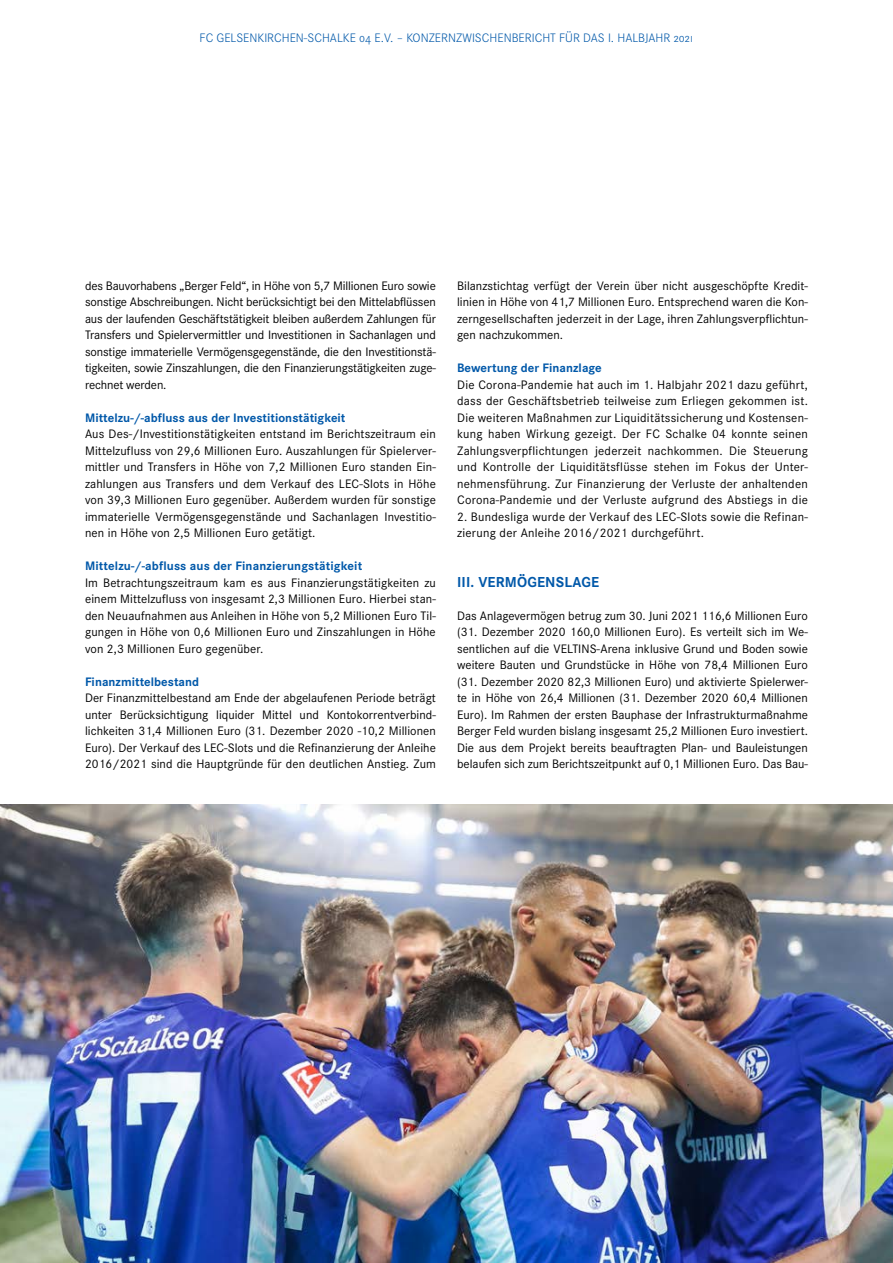
<style>
.page{position:relative;width:893px;height:1263px;background:#fff}
.page>*{position:absolute;margin:0;border:0;box-sizing:border-box;transform-origin:0 0}
.t1{font:700 15px "Corporate S";letter-spacing:.01em;color:#0058a9}
.t2{font:12.75px/16.5px "Corporate S";letter-spacing:.01em;color:#000;text-align:justify}
.t3{font:700 12.75px "Corporate S";letter-spacing:.005em;color:#0058a9}
.t4{font:300 12.75px "Corporate SSC";color:#0058a9}
</style>
<div class="page">
<img style="left:0;top:805px;width:893px;height:458px">
<p class="t4" style="left:200px;top:31px;width:495px">FC GELSENKIRCHEN-SCHALKE 04 E.V. – KONZERNZWISCHENBERICHT FÜR DAS I. HALBJAHR 2021</p>
<p class="t2" style="left:85px;top:277px;width:352px">des Bauvorhabens „Berger Feld“, in Höhe von 5,7 Millionen Euro sowie sonstige Abschreibungen. Nicht berücksichtigt bei den Mittelabflüssen aus der laufenden Geschäftstätigkeit bleiben außerdem Zahlungen für Transfers und Spielervermittler und Investitionen in Sachanlagen und sonstige immaterielle Vermögensgegenstände, die den Investitionstä&shy;tigkeiten, sowie Zinszahlungen, die den Finanzierungstätigkeiten zuge&shy;rechnet werden.</p>
<p class="t3" style="left:85px;top:408px;width:262px">Mittelzu-/-abfluss aus der Investitionstätigkeit</p>
<p class="t2" style="left:85px;top:425px;width:352px">Aus Des-/Investitionstätigkeiten entstand im Berichtszeitraum ein Mittelzufluss von 29,6 Millionen Euro. Auszahlungen für Spielerver&shy;mittler und Transfers in Höhe von 7,2 Millionen Euro standen Ein&shy;zahlungen aus Transfers und dem Verkauf des LEC-Slots in Höhe von 39,3 Millionen Euro gegenüber. Außerdem wurden für sonstige immaterielle Vermögensgegenstände und Sachanlagen Investitio&shy;nen in Höhe von 2,5 Millionen Euro getätigt.</p>
<p class="t3" style="left:85px;top:557px;width:279px">Mittelzu-/-abfluss aus der Finanzierungstätigkeit</p>
<p class="t2" style="left:85px;top:574px;width:352px">Im Betrachtungszeitraum kam es aus Finanzierungstätigkeiten zu einem Mittelzufluss von insgesamt 2,3 Millionen Euro. Hierbei stan&shy;den Neuaufnahmen aus Anleihen in Höhe von 5,2 Millionen Euro Til&shy;gungen in Höhe von 0,6 Millionen Euro und Zinszahlungen in Höhe von 2,3 Millionen Euro gegenüber.</p>
<p class="t3" style="left:85px;top:672px;width:116px">Finanzmittelbestand</p>
<p class="t2" style="left:85px;top:689px;width:352px">Der Finanzmittelbestand am Ende der abgelaufenen Periode beträgt unter Berücksichtigung liquider Mittel und Kontokorrentverbind&shy;lichkeiten 31,4 Millionen Euro (31. Dezember 2020 -10,2 Millionen Euro). Der Verkauf des LEC-Slots und die Refinanzierung der Anleihe 2016/2021 sind die Hauptgründe für den deutlichen Anstieg. Zum</p>
<p class="t2" style="left:457px;top:277px;width:352px">Bilanzstichtag verfügt der Verein über nicht ausgeschöpfte Kredit&shy;linien in Höhe von 41,7 Millionen Euro. Entsprechend waren die Kon&shy;zerngesellschaften jederzeit in der Lage, ihren Zahlungsverpflichtun&shy;gen nachzukommen.</p>
<p class="t3" style="left:457px;top:359px;width:146px">Bewertung der Finanzlage</p>
<p class="t2" style="left:457px;top:376px;width:352px">Die Corona-Pandemie hat auch im 1. Halbjahr 2021 dazu geführt, dass der Geschäftsbetrieb teilweise zum Erliegen gekommen ist.<br>Die weiteren Maßnahmen zur Liquiditätssicherung und Kostensen&shy;kung haben Wirkung gezeigt. Der FC Schalke 04 konnte seinen Zahlungsverpflichtungen jederzeit nachkommen. Die Steuerung und Kontrolle der Liquiditätsflüsse stehen im Fokus der Unter&shy;nehmensführung. Zur Finanzierung der Verluste der anhaltenden Corona-Pandemie und der Verluste aufgrund des Abstiegs in die</p>
<p class="t2" style="left:457px;top:508px;width:352px">2. Bundesliga wurde der Verkauf des LEC-Slots sowie die Refinan&shy;zierung der Anleihe 2016/2021 durchgeführt.</p>
<p class="t1" style="left:457px;top:571px;width:144px">III. VERMÖGENSLAGE</p>
<p class="t2" style="left:457px;top:607px;width:352px">Das Anlagevermögen betrug zum 30. Juni 2021 116,6 Millionen Euro (31. Dezember 2020 160,0 Millionen Euro). Es verteilt sich im We&shy;sentlichen auf die VELTINS-Arena inklusive Grund und Boden sowie weitere Bauten und Grundstücke in Höhe von 78,4 Millionen Euro (31. Dezember 2020 82,3 Millionen Euro) und aktivierte Spielerwer&shy;te in Höhe von 26,4 Millionen (31. Dezember 2020 60,4 Millionen Euro). Im Rahmen der ersten Bauphase der Infrastrukturmaßnahme Berger Feld wurden bislang insgesamt 25,2 Millionen Euro investiert.<br>Die aus dem Projekt bereits beauftragten Plan- und Bauleistungen belaufen sich zum Berichtszeitpunkt auf 0,1 Millionen Euro. Das Bau-</p>
</div>
